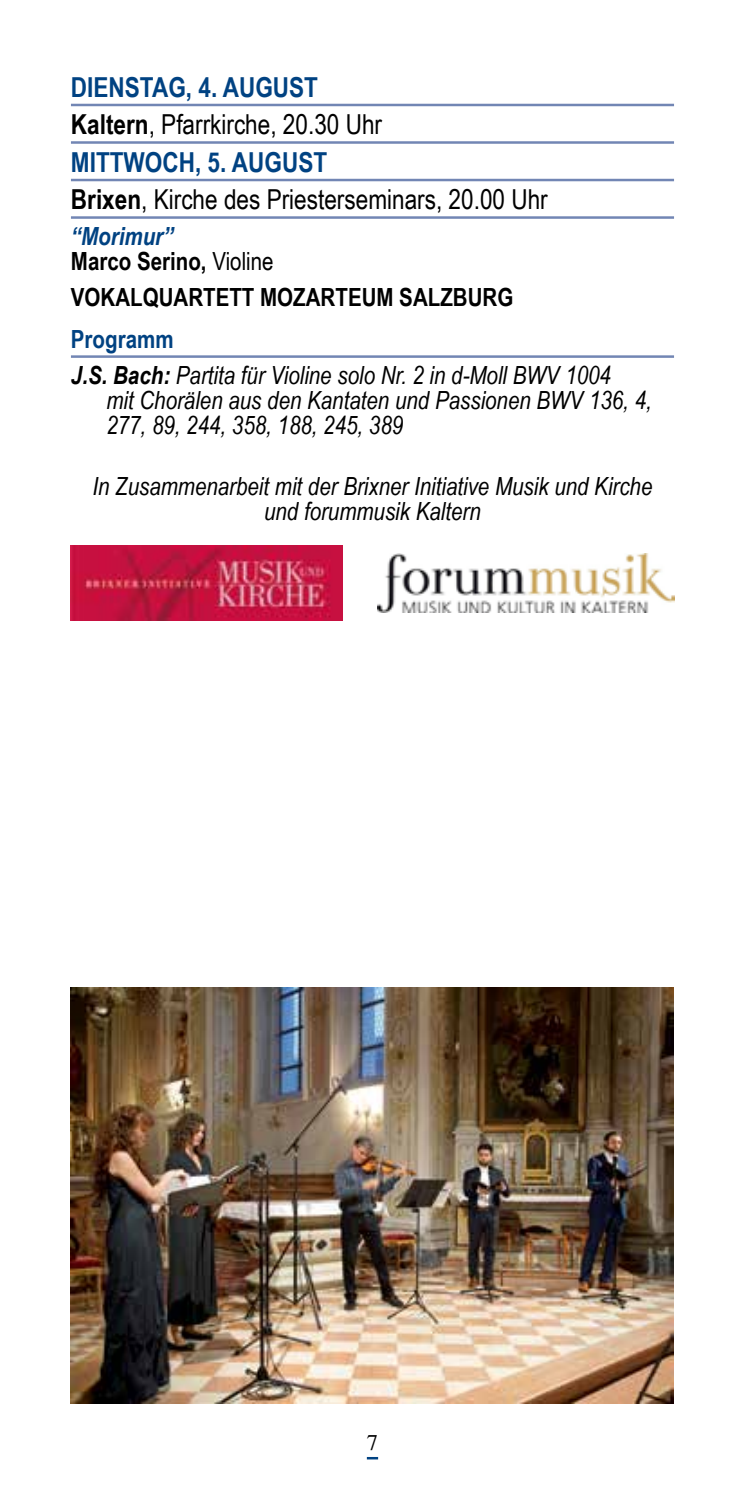
<style>
.page{position:relative;width:745px;height:1489px;background:#fff}
.page>*{position:absolute;margin:0;border:0;box-sizing:border-box;transform-origin:0 0}
.t1{font:27.5px/37.5px "Arial Narrow";color:#000}
.t2{font:italic 25px/25px "Arial Narrow";color:#000}
.t3{font:700 25px/25px "Arial Narrow";color:#000}
.t4{font:22.5px "Times";color:#000}
.s1{font-weight:700;color:#004282}
.s2{font-weight:700}
.s3{font-style:italic;color:#004282}
.s4{font-weight:400}
.s5{font-weight:700;font-style:normal;color:#004282}
</style>
<div class="page">
<svg style="left:366px;top:1457px;width:12px;height:2px"></svg>
<hr style="left:71px;top:104px;width:602px;height:2px;background:#7286b4">
<hr style="left:71px;top:141px;width:602px;height:3px;background:#7286b4">
<hr style="left:71px;top:179px;width:602px;height:2px;background:#7286b4">
<hr style="left:71px;top:216px;width:602px;height:3px;background:#7286b4">
<hr style="left:71px;top:355px;width:602px;height:3px;background:#7286b4">
<img style="left:377px;top:553px;width:296px;height:59px">
<img style="left:71px;top:546px;width:271px;height:74px">
<img style="left:71px;top:987px;width:601px;height:416px">
<p class="t1" style="left:71px;top:68px;width:478px"><span class="s1">DIENSTAG, 4. AUGUST<br></span><span class="s2">Kaltern</span>, Pfarrkirche, 20.30 Uhr<br><span class="s1">MITTWOCH, 5. AUGUST<br></span><span class="s2">Brixen</span>, Kirche des Priesterseminars, 20.00 Uhr</p>
<p class="t3" style="left:71px;top:223px;width:204px"><span class="s3">“Morimur”<br></span>Marco Serino, <span class="s4">Violine</span></p>
<p class="t3" style="left:71px;top:284px;width:292px">Vokalquartett Mozarteum</p>
<p class="t3" style="left:399px;top:284px;width:69px">Salzburg</p>
<p class="t2" style="left:71px;top:322px;width:541px;line-height:35.5px"><span class="s5">Programm<br></span><span class="s2">J.S. Bach:</span> Partita für Violine solo Nr. 2 in d-Moll BWV 1004</p>
<p class="t2" style="left:106px;top:387px;width:546px">mit Chorälen aus den Kantaten und Passionen BWV 136, 4,<br>277, 89, 244, 358, 188, 245, 389</p>
<p class="t2" style="left:92px;top:473px;width:561px;text-align:center">In Zusammenarbeit mit der Brixner Initiative Musik und Kirche und forummusik Kaltern</p>
<p class="t4" style="left:366px;top:1429px;width:13px">7</p>
</div>
